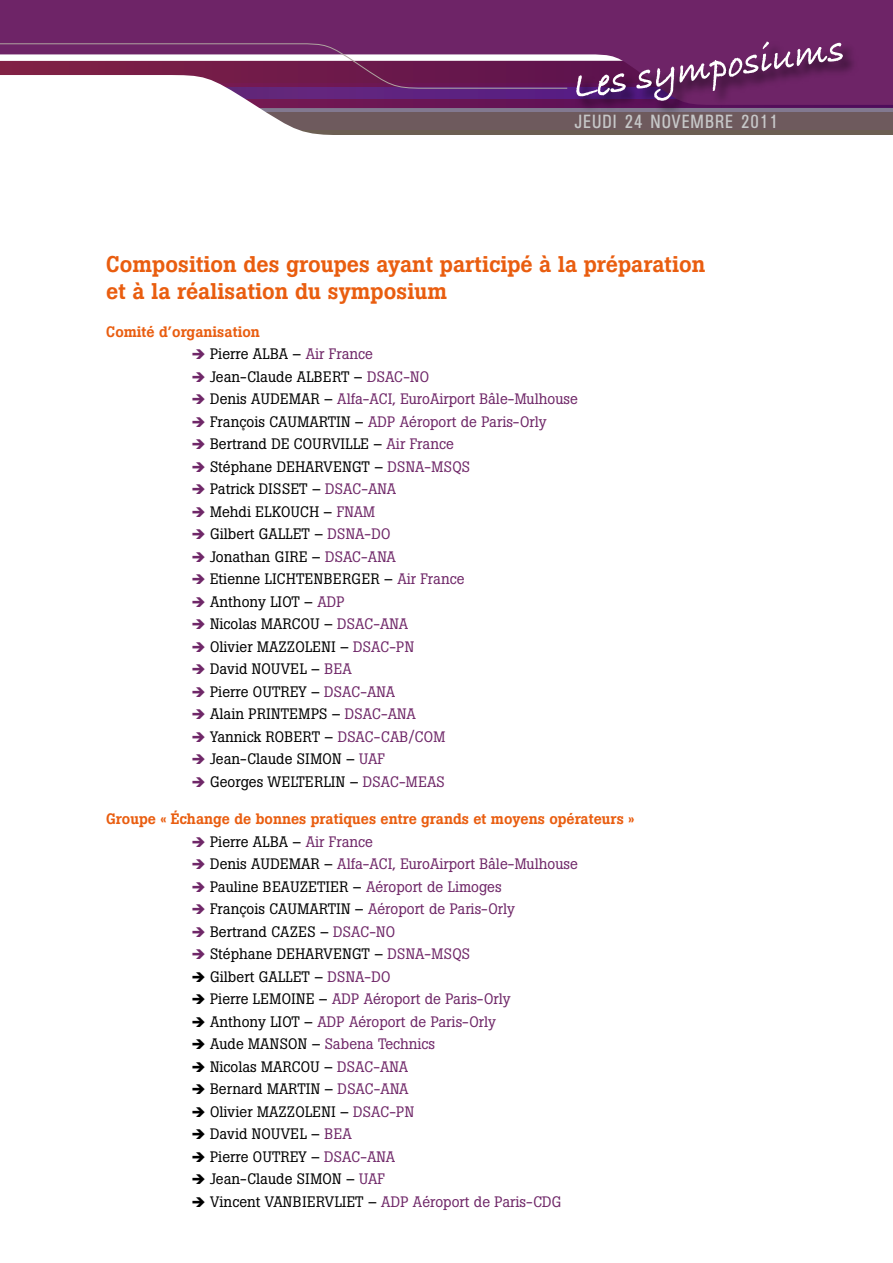
<style>
.page{position:relative;width:893px;height:1263px;background:#fff}
.page>*{position:absolute;margin:0;border:0;box-sizing:border-box;transform-origin:0 0}
.t1{font:500 22.5px/27px "Boton";color:#e95d0f}
.t2{font:19.95px "A Grotesk B Fo Reg Cond";letter-spacing:.05em;color:#c6c7c8}
.t3{font:15px "Boton";color:#000}
.t4{font:15px "Boton";color:#6f2768}
.t5{font:500 15px "Boton";color:#e95d0f}
.t6{font:15px "Boton";letter-spacing:.02em;color:#000}
.s1{color:#6f2768}
.s2{color:#000}
</style>
<div class="page">
<div style="left:0;top:0;width:893px;height:75px;background:#6e2467"></div>
<svg style="left:0;top:43px;width:568px;height:32px"></svg>
<img style="left:573px;top:38px;width:288px;height:37px">
<svg style="left:576px;top:73px;width:50px;height:2px"></svg>
<svg style="left:636px;top:42px;width:207px;height:33px;background:#7e4379"></svg>
<svg style="left:173px;top:75px;width:720px;height:60px;background:#7e5577"></svg>
<h2 class="t2" style="left:575px;top:111px;width:204px">JEUDI 24 NOVEMBRE 2011</h2>
<h1 class="t1" style="left:106px;top:251px;width:600px">Composition des groupes ayant participé à la préparation et à la réalisation du symposium</h1>
<p class="t5" style="left:106px;top:322px;width:155px">Comité d’organisation</p>
<p class="t3" style="left:191px;top:345px;width:183px"><span class="s1">➔</span> Pierre ALBA – <span class="s1">Air France</span></p>
<p class="t3" style="left:191px;top:367px;width:239px"><span class="s1">➔</span> Jean-Claude ALBERT – <span class="s1">DSAC-NO</span></p>
<p class="t4" style="left:191px;top:390px;width:388px">➔ <span class="s2">Denis AUDEMAR –</span> Alfa-ACI, EuroAirport Bâle-Mulhouse</p>
<p class="t4" style="left:191px;top:412px;width:357px">➔ <span class="s2">François CAUMARTIN –</span> ADP Aéroport de Paris-Orly</p>
<p class="t3" style="left:191px;top:435px;width:264px"><span class="s1">➔</span> Bertrand DE COURVILLE – <span class="s1">Air France</span></p>
<p class="t3" style="left:191px;top:457px;width:280px"><span class="s1">➔</span> Stéphane DEHARVENGT – <span class="s1">DSNA-MSQS</span></p>
<p class="t3" style="left:191px;top:480px;width:206px"><span class="s1">➔</span> Patrick DISSET – <span class="s1">DSAC-ANA</span></p>
<p class="t3" style="left:191px;top:502px;width:185px"><span class="s1">➔</span> Mehdi ELKOUCH – <span class="s1">FNAM</span></p>
<p class="t3" style="left:191px;top:525px;width:201px"><span class="s1">➔</span> Gilbert GALLET – <span class="s1">DSNA-DO</span></p>
<p class="t3" style="left:191px;top:547px;width:206px"><span class="s1">➔</span> Jonathan GIRE – <span class="s1">DSAC-ANA</span></p>
<p class="t3" style="left:191px;top:570px;width:275px"><span class="s1">➔</span> Etienne LICHTENBERGER – <span class="s1">Air France</span></p>
<p class="t3" style="left:191px;top:592px;width:155px"><span class="s1">➔</span> Anthony LIOT – <span class="s1">ADP</span></p>
<p class="t3" style="left:191px;top:615px;width:218px"><span class="s1">➔</span> Nicolas MARCOU – <span class="s1">DSAC-ANA</span></p>
<p class="t3" style="left:191px;top:637px;width:224px"><span class="s1">➔</span> Olivier MAZZOLENI – <span class="s1">DSAC-PN</span></p>
<p class="t6" style="left:191px;top:660px;width:162px"><span class="s1">➔</span> David NOUVEL – <span class="s1">BEA</span></p>
<p class="t3" style="left:191px;top:682px;width:205px"><span class="s1">➔</span> Pierre OUTREY – <span class="s1">DSAC-ANA</span></p>
<p class="t3" style="left:191px;top:705px;width:226px"><span class="s1">➔</span> Alain PRINTEMPS – <span class="s1">DSAC-ANA</span></p>
<p class="t3" style="left:191px;top:727px;width:256px"><span class="s1">➔</span> Yannick ROBERT – <span class="s1">DSAC-CAB/COM</span></p>
<p class="t3" style="left:191px;top:750px;width:195px"><span class="s1">➔</span> Jean-Claude SIMON – <span class="s1">UAF</span></p>
<p class="t3" style="left:191px;top:772px;width:255px"><span class="s1">➔</span> Georges WELTERLIN – <span class="s1">DSAC-MEAS</span></p>
<p class="t5" style="left:106px;top:810px;width:530px">Groupe « Échange de bonnes pratiques entre grands et moyens opérateurs »</p>
<p class="t3" style="left:191px;top:832px;width:183px"><span class="s1">➔</span> Pierre ALBA – <span class="s1">Air France</span></p>
<p class="t4" style="left:191px;top:855px;width:388px">➔ <span class="s2">Denis AUDEMAR –</span> Alfa-ACI, EuroAirport Bâle-Mulhouse</p>
<p class="t3" style="left:191px;top:877px;width:312px"><span class="s1">➔</span> Pauline BEAUZETIER – <span class="s1">Aéroport de Limoges</span></p>
<p class="t4" style="left:191px;top:900px;width:325px">➔ <span class="s2">François CAUMARTIN –</span> Aéroport de Paris-Orly</p>
<p class="t3" style="left:191px;top:922px;width:205px"><span class="s1">➔</span> Bertrand CAZES – <span class="s1">DSAC-NO</span></p>
<p class="t3" style="left:191px;top:945px;width:280px"><span class="s1">➔</span> Stéphane DEHARVENGT – <span class="s1">DSNA-MSQS</span></p>
<p class="t3" style="left:191px;top:967px;width:201px">➔ Gilbert GALLET – <span class="s1">DSNA-DO</span></p>
<p class="t4" style="left:191px;top:990px;width:321px"><span class="s2">➔ Pierre LEMOINE –</span> ADP Aéroport de Paris-Orly</p>
<p class="t4" style="left:191px;top:1012px;width:306px"><span class="s2">➔ Anthony LIOT –</span> ADP Aéroport de Paris-Orly</p>
<p class="t4" style="left:191px;top:1035px;width:245px"><span class="s2">➔ Aude MANSON –</span> Sabena Technics</p>
<p class="t3" style="left:191px;top:1057px;width:218px">➔ Nicolas MARCOU – <span class="s1">DSAC-ANA</span></p>
<p class="t3" style="left:191px;top:1080px;width:219px">➔ Bernard MARTIN – <span class="s1">DSAC-ANA</span></p>
<p class="t3" style="left:191px;top:1102px;width:224px">➔ Olivier MAZZOLENI – <span class="s1">DSAC-PN</span></p>
<p class="t6" style="left:191px;top:1125px;width:162px">➔ David NOUVEL – <span class="s1">BEA</span></p>
<p class="t3" style="left:191px;top:1147px;width:205px">➔ Pierre OUTREY – <span class="s1">DSAC-ANA</span></p>
<p class="t3" style="left:191px;top:1170px;width:195px">➔ Jean-Claude SIMON – <span class="s1">UAF</span></p>
<p class="t4" style="left:191px;top:1192px;width:372px"><span class="s2">➔ Vincent VANBIERVLIET –</span> ADP Aéroport de Paris-CDG</p>
</div>
